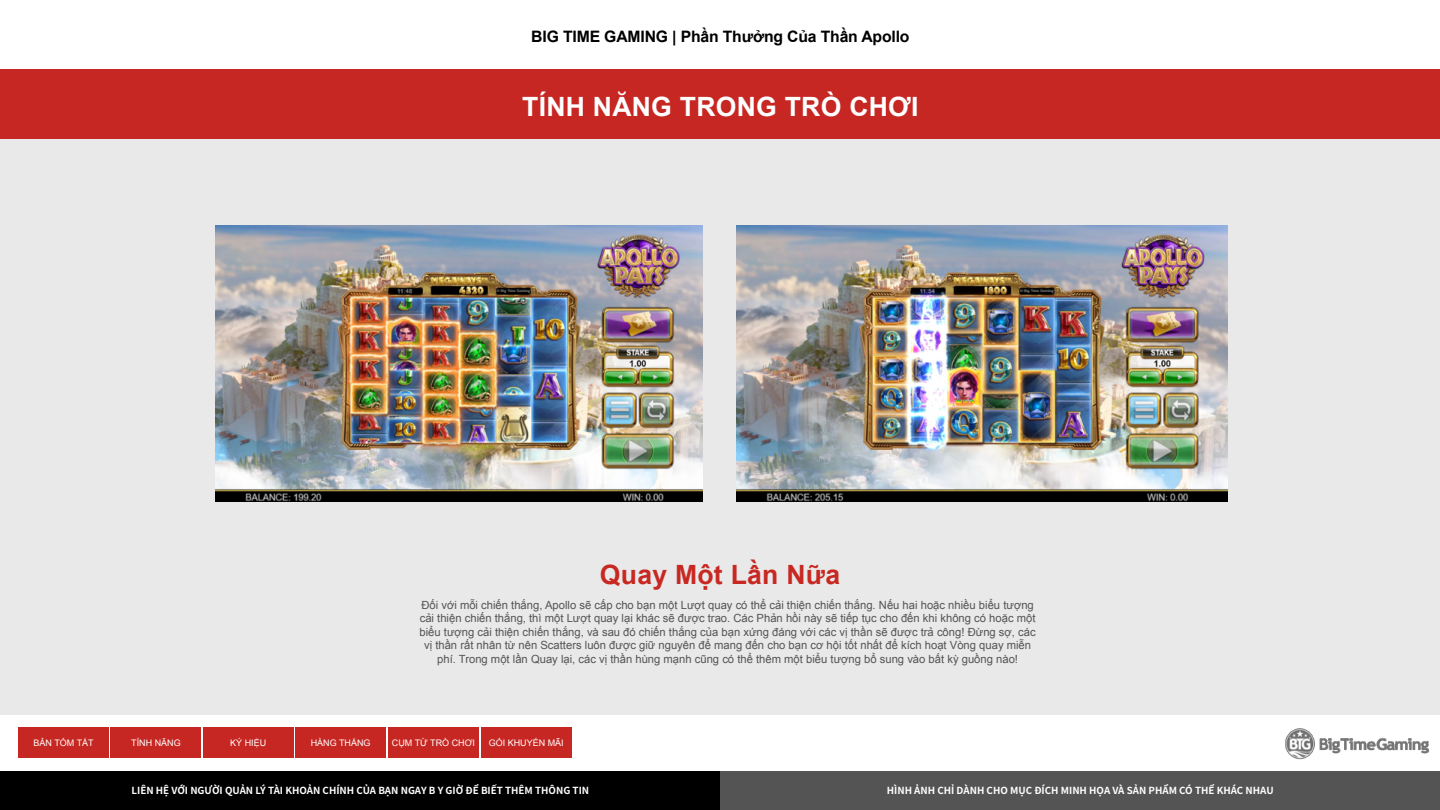
<style>
.page{position:relative;width:1440px;height:810px;background:#fff}
.page>*{position:absolute;margin:0;border:0;box-sizing:border-box;transform-origin:0 0}
.t1{font:700 26.55px "Arial";letter-spacing:.01em;color:#fff}
.t2{font:700 26.55px "Arial";letter-spacing:.01em;color:#c82822}
.t3{font:700 15.75px "Arial";letter-spacing:-.01em;color:#000}
.t4{font:11.25px/13.5px "Arial";color:#545454;text-align:center}
.t5{font:700 9.75px "Noto Sans CJ Ktc";color:#fff}
.t6{font:9px "Arial";color:#fff}
</style>
<div class="page">
<div style="left:0;top:70px;width:1440px;height:644px;background:#e8e8e8"></div>
<div style="left:0;top:69px;width:1440px;height:69px;background:#c72722"></div>
<img style="left:1285px;top:728px;width:145px;height:32px">
<div style="left:18px;top:728px;width:91px;height:30px;background:#c72722"></div>
<div style="left:111px;top:728px;width:90px;height:30px;background:#c72722"></div>
<div style="left:203px;top:728px;width:90px;height:30px;background:#c72722"></div>
<div style="left:296px;top:728px;width:90px;height:30px;background:#c72722"></div>
<div style="left:388px;top:728px;width:91px;height:30px;background:#c72722"></div>
<div style="left:481px;top:728px;width:90px;height:30px;background:#c72722"></div>
<img style="left:737px;top:225px;width:490px;height:276px">
<img style="left:216px;top:225px;width:487px;height:276px">
<div style="left:0;top:771px;width:720px;height:39px;background:#000"></div>
<div style="left:720px;top:771px;width:720px;height:39px;background:#545454"></div>
<h2 class="t3" style="left:531px;top:27px;width:380px">BIG TIME GAMING | Phần Thưởng Của Thần Apollo</h2>
<h1 class="t1" style="left:522px;top:89px;width:398px">TÍNH NĂNG TRONG TRÒ CHƠI</h1>
<h1 class="t2" style="left:600px;top:557px;width:242px">Quay Một Lần Nữa</h1>
<p class="t4" style="left:420px;top:598px;width:618px">Đối với mỗi chiến thắng, Apollo sẽ cấp cho bạn một Lượt quay có thể cải thiện chiến thắng. Nếu hai hoặc nhiều biểu tượng cải thiện chiến thắng, thì một Lượt quay lại khác sẽ được trao. Các Phản hồi này sẽ tiếp tục cho đến khi không có hoặc một biểu tượng cải thiện chiến thắng, và sau đó chiến thắng của bạn xứng đáng với các vị thần sẽ được trả công! Đừng sợ, các vị thần rất nhân từ nên Scatters luôn được giữ nguyên để mang đến cho bạn cơ hội tốt nhất để kích hoạt Vòng quay miễn phí. Trong một lần Quay lại, các vị thần hùng mạnh cũng có thể thêm một biểu tượng bổ sung vào bất kỳ guồng nào!</p>
<p class="t6" style="left:34px;top:737px;width:62px">BẢN TÓM TẮT</p>
<p class="t6" style="left:131px;top:737px;width:51px">TÍNH NĂNG</p>
<p class="t6" style="left:230px;top:737px;width:38px">KÝ HIỆU</p>
<p class="t6" style="left:311px;top:737px;width:61px">HÀNG THẮNG</p>
<p class="t6" style="left:392px;top:737px;width:85px">CỤM TỪ TRÒ CHƠI</p>
<p class="t6" style="left:489px;top:737px;width:77px">GÓI KHUYẾN MÃI</p>
<p class="t5" style="left:132px;top:785px;width:459px">LIÊN HỆ VỚI NGƯỜI QUẢN LÝ TÀI KHOẢN CHÍNH CỦA BẠN NGAY B Y GIỜ ĐỂ BIẾT THÊM THÔNG TIN</p>
<p class="t5" style="left:887px;top:785px;width:388px">HÌNH ẢNH CHỈ DÀNH CHO MỤC ĐÍCH MINH HỌA VÀ SẢN PHẨM CÓ THỂ KHÁC NHAU</p>
</div>
